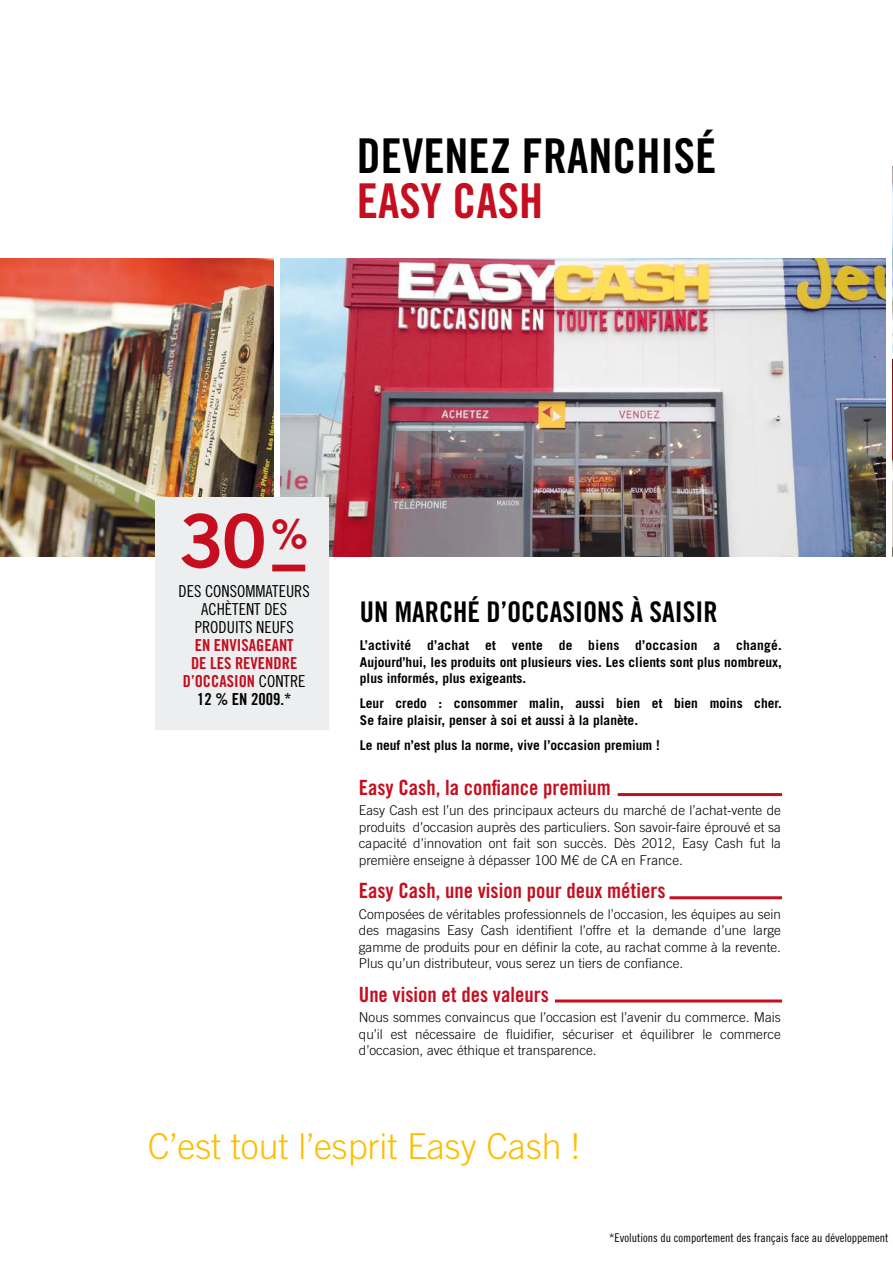
<style>
.page{position:relative;width:893px;height:1276px;background:#fff}
.page>*{position:absolute;margin:0;border:0;box-sizing:border-box;transform-origin:0 0}
.t1{font:74.4px "Trade Gothic LT Std Bd 2";color:#c50e1f}
.t2{font:48px "Trade Gothic LT Std Bd Cn 20";color:#000}
.t3{font:48px "Trade Gothic LT Std Bd Cn 20";color:#c50e1f}
.t4{font:300 35.7px "Trade Gothic LT Std";color:#fbbe00}
.t5{font:28.5px "Trade Gothic LT Std Bd Cn 20";color:#000}
.t6{font:21px "Trade Gothic LT Std Bd Cn 20";color:#c50e1f}
.t7{font:16.5px/18px "Trade Gothic LT Std Bd Cn 20";color:#c50e1f;text-align:center}
.t8{font:16.5px/18px "Trade Gothic LT Std Cn 18";color:#000;text-align:center}
.t9{font:300 13.5px/16.5px "Trade Gothic LT Std";color:#000;text-align:justify}
.t10{font:700 13.5px/16.5px "Trade Gothic LT Std";color:#000;text-align:justify}
.t11{font:12px "Trade Gothic LT Std Cn 18";color:#000}
.s1{font-family:"Trade Gothic LT Std Cn 18";color:#000}
.s2{color:#000}
</style>
<div class="page">
<img style="left:0;top:259px;width:273px;height:298px">
<img style="left:281px;top:259px;width:604px;height:298px">
<div style="left:156px;top:497px;width:173px;height:233px;background:#edeeef"></div>
<div style="left:272px;top:564px;width:33px;height:7px;background:#c50e1f"></div>
<img style="left:892px;top:167px;width:1px;height:185px">
<img style="left:892px;top:359px;width:1px;height:198px">
<hr style="left:618px;top:793px;width:164px;height:3px;background:#c50e1f">
<hr style="left:670px;top:896px;width:112px;height:3px;background:#c50e1f">
<hr style="left:555px;top:999px;width:227px;height:3px;background:#c50e1f">
<h2 class="t2" style="left:357px;top:127px;width:361px">DEVENEZ FRANCHISÉ</h2>
<h2 class="t3" style="left:357px;top:172px;width:188px">EASY CASH</h2>
<h1 class="t1" style="left:179px;top:495px;width:131px">30<sup>%</sup></h1>
<p class="t8" style="left:178px;top:582px;width:133px">DES CONSOMMATEURS<br>ACHÈTENT DES<br>PRODUITS NEUFS</p>
<p class="t7" style="left:183px;top:636px;width:124px">EN ENVISAGEANT<br>DE LES REVENDRE<br>D’OCCASION <span class="s1">CONTRE<br></span><span class="s2">12 % EN 2009.*</span></p>
<h3 class="t5" style="left:360px;top:594px;width:359px">UN MARCHÉ D’OCCASIONS À SAISIR</h3>
<p class="t10" style="left:360px;top:637px;width:424px">L’activité d’achat et vente de biens d’occasion a changé.<br>Aujourd’hui, les produits ont plusieurs vies. Les clients sont plus nombreux, plus informés, plus exigeants.</p>
<p class="t10" style="left:360px;top:695px;width:424px">Leur credo : consommer malin, aussi bien et bien moins cher.<br>Se faire plaisir, penser à soi et aussi à la planète.</p>
<p class="t10" style="left:360px;top:736px;width:301px">Le neuf n’est plus la norme, vive l’occasion premium !</p>
<h3 class="t6" style="left:359px;top:774px;width:253px">Easy Cash, la confiance premium</h3>
<p class="t9" style="left:359px;top:802px;width:424px">Easy Cash est l’un des principaux acteurs du marché de l’achat-vente de produits d’occasion auprès des particuliers. Son savoir-faire éprouvé et sa capacité d’innovation ont fait son succès. Dès 2012, Easy Cash fut la première enseigne à dépasser 100 M€ de CA en France.</p>
<h3 class="t6" style="left:359px;top:877px;width:308px">Easy Cash, une vision pour deux métiers</h3>
<p class="t9" style="left:359px;top:905px;width:424px">Composées de véritables professionnels de l’occasion, les équipes au sein des magasins Easy Cash identifient l’offre et la demande d’une large gamme de produits pour en définir la cote, au rachat comme à la revente.<br>Plus qu’un distributeur, vous serez un tiers de confiance.</p>
<h3 class="t6" style="left:359px;top:981px;width:192px">Une vision et des valeurs</h3>
<p class="t9" style="left:359px;top:1009px;width:424px">Nous sommes convaincus que l’occasion est l’avenir du commerce. Mais qu’il est nécessaire de fluidifier, sécuriser et équilibrer le commerce d’occasion, avec éthique et transparence.</p>
<h3 class="t4" style="left:148px;top:1124px;width:433px">C’est tout l’esprit Easy Cash !</h3>
<p class="t11" style="left:609px;top:1230px;width:281px">*Evolutions du comportement des français face au développement</p>
</div>
